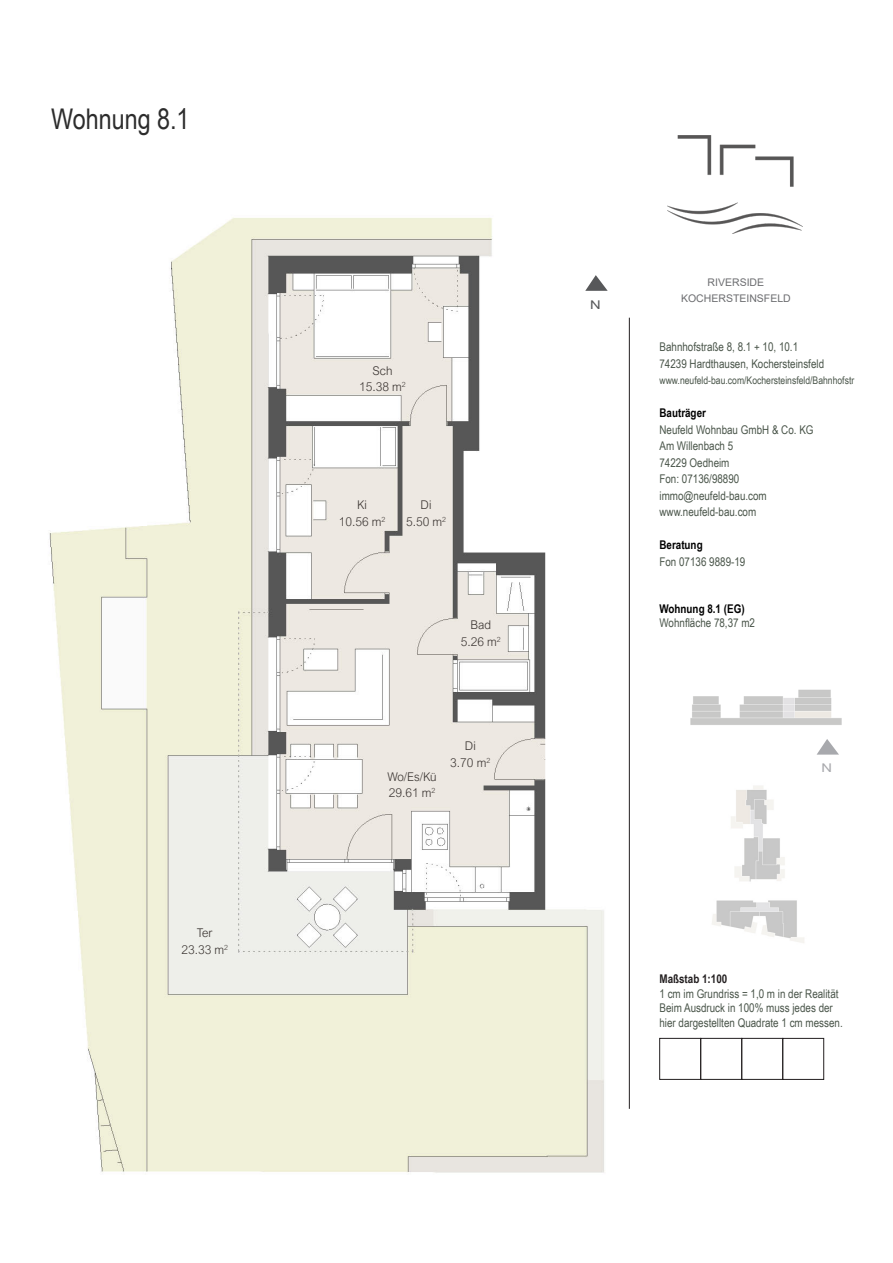
<style>
.page{position:relative;width:893px;height:1263px;background:#fff}
.page>*{position:absolute;margin:0;border:0;box-sizing:border-box;transform-origin:0 0}
.t1{font:28.5px "Arial Narrow";color:#2c2c2c}
.t2{font:12px "Arial Narrow";color:#4a554a}
.t3{font:300 12px/16.5px "Arial Nova";color:#3b3532;text-align:center}
.t4{font:700 12px "Arial Narrow";color:#000}
.t5{font:700 12px "Arial Narrow";color:#231f20}
.t6{font:12px "Arial Narrow";color:#a8a9ad;scale:1.5 1}
.t7{font:12px "Arial Narrow";color:#57585a;scale:1.5 1}
.t8{font:10.5px "Arial Narrow";color:#4a554a}
.t9{font:10.5px "Arial";color:#6c6d70}
</style>
<div class="page">
<img style="left:49px;top:205px;width:771px;height:968px">
<img style="left:710px;top:779px;width:101px;height:173px">
<hr style="left:629px;top:318px;width:1px;height:791px;background:#231f20">
<img style="left:648px;top:678px;width:194px;height:52px">
<img style="left:668px;top:135px;width:135px;height:99px">
<div style="left:659px;top:1038px;width:42px;height:41px;border:1px solid #231f20"></div>
<div style="left:700px;top:1038px;width:42px;height:41px;border:1px solid #231f20"></div>
<div style="left:741px;top:1038px;width:42px;height:41px;border:1px solid #231f20"></div>
<div style="left:782px;top:1038px;width:42px;height:41px;border:1px solid #231f20"></div>
<svg style="left:817px;top:739px;width:22px;height:16px"></svg>
<svg style="left:585px;top:275px;width:23px;height:16px"></svg>
<p class="t1" style="left:51px;top:98px;width:140px">Wohnung 8.1</p>
<p class="t3" style="left:197px;top:924px;width:17px">Ter</p>
<p class="t3" style="left:181px;top:941px;width:48px">23.33 m<sup>2</sup></p>
<p class="t3" style="left:359px;top:362px;width:48px">Sch<br>15.38 m<sup>2</sup></p>
<p class="t3" style="left:339px;top:497px;width:48px">Ki<br>10.56 m<sup>2</sup></p>
<p class="t3" style="left:406px;top:497px;width:42px">Di<br>5.50 m<sup>2</sup></p>
<p class="t3" style="left:470px;top:617px;width:22px">Bad</p>
<p class="t3" style="left:461px;top:633px;width:42px">5.26 m<sup>2</sup></p>
<p class="t3" style="left:465px;top:738px;width:12px">Di</p>
<p class="t3" style="left:450px;top:754px;width:42px">3.70 m<sup>2</sup></p>
<p class="t3" style="left:387px;top:768px;width:51px">Wo/Es/Kü</p>
<p class="t3" style="left:389px;top:784px;width:48px">29.61 m<sup>2</sup></p>
<p class="t7" style="left:590px;top:296px;width:9px">N</p>
<p class="t9" style="left:708px;top:275px;width:58px">RIVERSIDE</p>
<p class="t9" style="left:681px;top:291px;width:111px">KOCHERSTEINSFELD</p>
<p class="t2" style="left:659px;top:338px;width:140px">Bahnhofstraße 8, 8.1 + 10, 10.1</p>
<p class="t2" style="left:659px;top:354px;width:166px">74239 Hardthausen, Kochersteinsfeld</p>
<p class="t8" style="left:659px;top:373px;width:196px">www.neufeld-bau.com/Kochersteinsfeld/Bahnhofstr</p>
<p class="t4" style="left:659px;top:404px;width:48px">Bauträger</p>
<p class="t2" style="left:659px;top:420px;width:156px">Neufeld Wohnbau GmbH &amp; Co. KG</p>
<p class="t2" style="left:659px;top:437px;width:75px">Am Willenbach 5</p>
<p class="t2" style="left:659px;top:453px;width:72px">74229 Oedheim</p>
<p class="t2" style="left:659px;top:470px;width:81px">Fon: 07136/98890</p>
<p class="t2" style="left:659px;top:486px;width:109px">immo@neufeld-bau.com</p>
<p class="t2" style="left:659px;top:503px;width:98px">www.neufeld-bau.com</p>
<p class="t4" style="left:659px;top:536px;width:45px">Beratung</p>
<p class="t2" style="left:659px;top:552px;width:87px">Fon 07136 9889-19</p>
<p class="t4" style="left:659px;top:600px;width:87px">Wohnung 8.1 (EG)</p>
<p class="t2" style="left:659px;top:614px;width:97px">Wohnfläche 78,37 m2</p>
<p class="t6" style="left:821px;top:759px;width:9px">N</p>
<p class="t5" style="left:659px;top:970px;width:69px">Maßstab 1:100</p>
<p class="t2" style="left:659px;top:985px;width:181px">1 cm im Grundriss = 1,0 m in der Realität</p>
<p class="t2" style="left:659px;top:999px;width:175px">Beim Ausdruck in 100% muss jedes der</p>
<p class="t2" style="left:659px;top:1013px;width:185px">hier dargestellten Quadrate 1 cm messen.</p>
</div>
